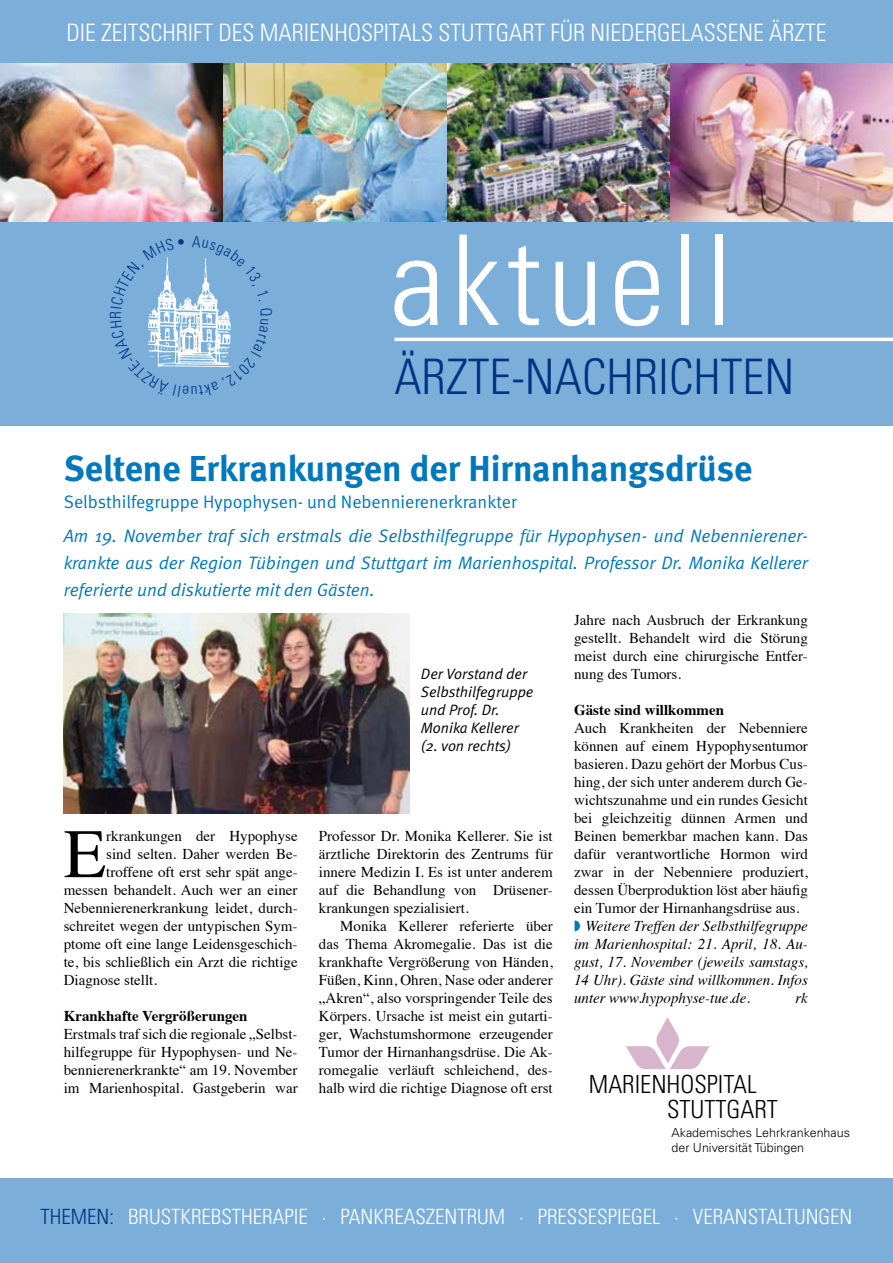
<style>
.page{position:relative;width:893px;height:1263px;background:#fff}
.page>*{position:absolute;margin:0;border:0;box-sizing:border-box;transform-origin:0 0}
.t1{font:300 condensed 125.1px "Univers";letter-spacing:.05em;color:#fff}
.t2{font:69.45px "Times";color:#000}
.t3{font:300 condensed 48.9px "Univers";color:#003382}
.t4{font:700 36px "Meta";color:#0078bb}
.t5{font:300 condensed 24.9px/24.5px "Univers";color:#000}
.t6{font:300 condensed 24px "Univers";color:#fff}
.t7{font:300 condensed 21px "Univers";color:#fff}
.t8{font:300 condensed 21px "Univers";color:#003382}
.t9{font:italic 18px/27px "Meta Normal";color:#0078bb;text-align:justify}
.t10{font:18px "Meta Normal";color:#0078bb}
.t11{font:15px/18px "Times";color:#000;text-align:justify}
.t12{font:italic 15px/18px "Meta Normal";color:#000}
.t13{font:700 15px "Times";color:#000}
.t14{font:italic 15px "Times";color:#000}
.t15{font:300 12.45px/15px "Univers";color:#000}
.s1{color:#0078bb}
.s2{font-style:italic}
.s3{color:#003382}
</style>
<div class="page">
<div style="left:0;top:0;width:893px;height:425px;background:#7bafda"></div>
<hr style="left:394px;top:338px;width:499px;height:3px;background:#fff">
<div style="left:0;top:1179px;width:893px;height:84px;background:#7bafda"></div>
<img style="left:0;top:64px;width:893px;height:157px">
<img style="left:626px;top:1017px;width:84px;height:52px">
<img style="left:64px;top:613px;width:346px;height:200px">
<svg style="left:147px;top:257px;width:84px;height:111px"></svg>
<h3 class="t6" style="left:66px;top:18px;width:762px">DIE ZEITSCHRIFT DES MARIENHOSPITALS STUTTGART FÜR NIEDERGELASSENE ÄRZTE</h3>
<h1 class="t1" style="left:390px;top:206px;width:345px">AKTUELL</h1>
<h3 class="t3" style="left:394px;top:347px;width:401px">ÄRZTE-NACHRICHTEN</h3>
<h3 class="t4" style="left:64px;top:447px;width:690px">Seltene Erkrankungen der Hirnanhangsdrüse</h3>
<p class="t10" style="left:64px;top:491px;width:454px">Selbsthilfegruppe Hypophysen- und Nebennierenerkrankter</p>
<p class="t9" style="left:64px;top:522px;width:746px">Am 19. November traf sich erstmals die Selbsthilfegruppe für Hypophysen- und Nebennierener&shy;krankte aus der Region Tübingen und Stuttgart im Marienhospital. Professor Dr. Monika Kellerer referierte und diskutierte mit den Gästen.</p>
<h2 class="t2" style="left:64px;top:789px;width:44px">E</h2>
<p class="t11" style="left:106px;top:826px;width:193px">rkrankungen der Hypophyse</p>
<p class="t11" style="left:106px;top:844px;width:193px">sind selten. Daher werden Be-</p>
<p class="t11" style="left:106px;top:862px;width:193px">troffene oft erst sehr spät ange-</p>
<p class="t11" style="left:64px;top:880px;width:235px">messen behandelt. Auch wer an einer</p>
<p class="t11" style="left:64px;top:898px;width:235px">Nebennierenerkrankung leidet, durch-</p>
<p class="t11" style="left:64px;top:916px;width:235px">schreitet wegen der untypischen Sym-</p>
<p class="t11" style="left:64px;top:934px;width:235px">ptome oft eine lange Leidensgeschich-</p>
<p class="t11" style="left:64px;top:952px;width:235px">te, bis schließlich ein Arzt die richtige</p>
<p class="t11" style="left:64px;top:970px;width:95px">Diagnose stellt.</p>
<p class="t13" style="left:64px;top:1002px;width:185px">Krankhafte Vergrößerungen</p>
<p class="t11" style="left:64px;top:1024px;width:235px">Erstmals traf sich die regionale „Selbst&shy;hilfegruppe für Hypophysen- und Ne&shy;bennierenerkrankte“ am 19. November im Marienhospital. Gastgeberin war</p>
<p class="t12" style="left:421px;top:665px;width:114px">Der Vorstand der<br>Selbsthilfegruppe und Prof. Dr.<br>Monika Kellerer (2. von rechts)</p>
<p class="t11" style="left:319px;top:826px;width:235px">Professor Dr. Monika Kellerer. Sie ist ärztliche Direktorin des Zentrums für innere Medizin I. Es ist unter anderem auf die Behandlung von Drüsener&shy;krankungen spezialisiert.</p>
<p class="t11" style="left:319px;top:916px;width:235px;text-indent:21px">Monika Kellerer referierte über das Thema Akromegalie. Das ist die krankhafte Vergrößerung von Händen, Füßen, Kinn, Ohren, Nase oder anderer „Akren“, also vorspringender Teile des Körpers. Ursache ist meist ein gutarti&shy;ger, Wachstumshormone erzeugender Tumor der Hirnanhangsdrüse. Die Ak&shy;romegalie verläuft schleichend, des&shy;halb wird die richtige Diagnose oft erst</p>
<p class="t11" style="left:574px;top:610px;width:235px">Jahre nach Ausbruch der Erkrankung gestellt. Behandelt wird die Störung meist durch eine chirurgische Entfer&shy;nung des Tumors.</p>
<p class="t13" style="left:574px;top:696px;width:152px">Gäste sind willkommen</p>
<p class="t11" style="left:574px;top:718px;width:235px;text-align:left">Auch Krankheiten der Nebenniere können auf einem Hypophysentumor basieren. Dazu gehört der Morbus Cus&shy;hing, der sich unter anderem durch Ge&shy;wichtszunahme und ein rundes Gesicht bei gleichzeitig dünnen Armen und Beinen bemerkbar machen kann. Das dafür verantwortliche Hormon wird zwar in der Nebenniere produziert, dessen Überproduktion löst aber häufig ein Tumor der Hirnanhangsdrüse aus. <span class="s1">◗</span> <span class="s2">Weitere Treffen der Selbsthilfegruppe im Marienhospital: 21. April, 18. Au&shy;gust, 17. November (jeweils samstags, 14 Uhr). Gäste sind willkommen. Infos unter www.hypophyse-tue.de.</span></p>
<p class="t14" style="left:795px;top:985px;width:14px">rk</p>
<h3 class="t5" style="left:667px;top:1072px;width:112px;text-indent:-78px">MARIENHOSPITAL<br>STUTTGART</h3>
<p class="t15" style="left:671px;top:1125px;width:180px">Akademisches Lehrkrankenhaus der Universität Tübingen</p>
<h3 class="t8" style="left:41px;top:1204px;width:22px">THEMEN</h3>
<h3 class="t7" style="left:109px;top:1204px;width:744px"><span class="s3">:</span> BRUSTKREBSTHERAPIE · PANKREASZENTRUM · PRESSESPIEGEL · VERANSTALTUNGEN</h3>
</div>
